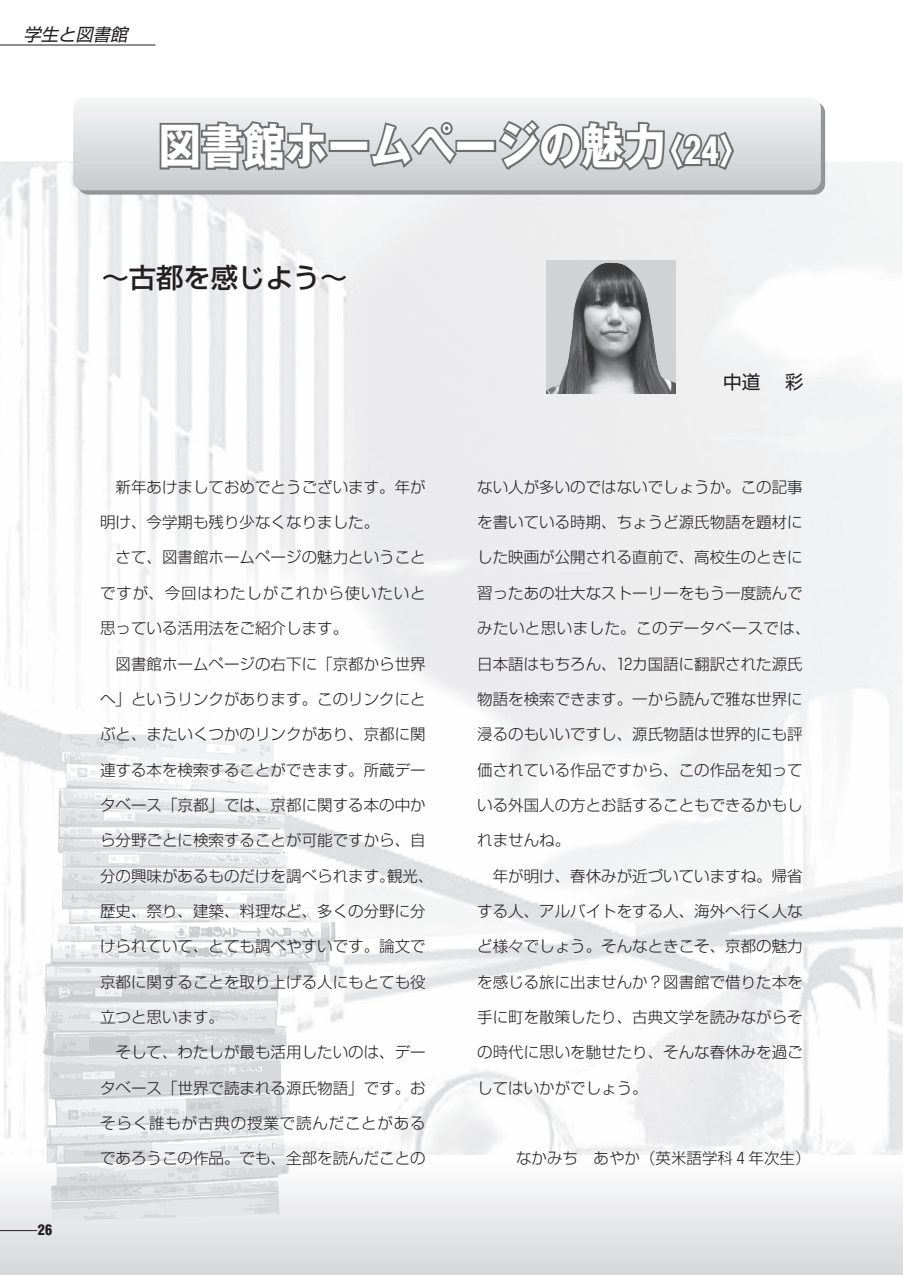
<style>
.page{position:relative;width:903px;height:1275px;background:#fff}
.page>*{position:absolute;margin:0;border:0;box-sizing:border-box;transform-origin:0 0}
.t1{font:700 47.95px "Gothic MB101 Pro";color:#fff;scale:.88 1}
.t2{font:500 27.3px "Shin Go Pro";color:#231f20}
.t3{font:18.55px "Shin Go Pro";color:#231f20}
.t4{font:italic 17.32px "Shin Go Pro";color:#231f20}
.t5{font:300 15.58px "Shin Go Pro";color:#231f20}
.t6{font:300 15.58px "Shin Go Pro";letter-spacing:.055em;color:#231f20}
.t7{font:300 15.58px "Shin Go Pro";letter-spacing:.03em;color:#231f20}
.t8{font:900 condensed 14.17px "Helvetica";color:#231f20}
.s1{font-size:35px}
</style>
<div class="page">
<img style="left:0;top:161px;width:903px;height:994px">
<div style="left:0;top:1156px;width:903px;height:119px;background:linear-gradient(to bottom,#fefeff,#d5d7d9)"></div>
<img style="left:43px;top:734px;width:293px;height:487px">
<div style="left:77px;top:102px;width:748px;height:93px;background:linear-gradient(to right,#9d9fa2,#9b9c9f);border-radius:11px"></div>
<div style="left:73px;top:98px;width:748px;height:92px;background:linear-gradient(to bottom,#f4f5f6,#c9cacd);border-radius:11px"></div>
<svg style="left:158px;top:119px;width:172px;height:55px;background:#9b9c9e"></svg>
<div style="left:329px;top:140px;width:40px;height:12px;border:4px solid #6c6d70"></div>
<svg style="left:367px;top:120px;width:93px;height:52px;background:#bcbdbf"></svg>
<div style="left:455px;top:140px;width:41px;height:12px;border:4px solid #6c6d70"></div>
<svg style="left:496px;top:117px;width:240px;height:68px;background:#b3b4b7"></svg>
<hr style="left:0;top:1230px;width:37px;height:1px;background:#231f20">
<hr style="left:0;top:45px;width:155px;height:1px;background:#231f20">
<img style="left:546px;top:261px;width:129px;height:133px">
<p class="t4" style="left:23px;top:20px;width:111px">学生と図書館</p>
<h1 class="t1" style="left:159px;top:106px;width:678px">図書館ホームページの魅力<span class="s1">〈24〉</span></h1>
<h2 class="t2" style="left:102px;top:255px;width:247px">〜古都を感じよう〜</h2>
<p class="t8" style="left:38px;top:1221px;width:16px">26</p>
<p class="t5" style="left:100px;top:474px;width:327px">　新年あけましておめでとうございます。年が</p>
<p class="t5" style="left:100px;top:509px;width:281px">明け、今学期も残り少なくなりました。</p>
<p class="t5" style="left:100px;top:545px;width:327px">　さて、図書館ホームページの魅力ということ</p>
<p class="t6" style="left:100px;top:580px;width:327px">ですが、今回はわたしがこれから使いたいと</p>
<p class="t5" style="left:100px;top:615px;width:250px">思っている活用法をご紹介します。</p>
<p class="t5" style="left:100px;top:651px;width:327px">　図書館ホームページの右下に「京都から世界</p>
<p class="t5" style="left:100px;top:686px;width:327px">へ」というリンクがあります。このリンクにと</p>
<p class="t5" style="left:100px;top:721px;width:327px">ぶと、またいくつかのリンクがあり、京都に関</p>
<p class="t5" style="left:100px;top:757px;width:327px">連する本を検索することができます。所蔵デー</p>
<p class="t5" style="left:100px;top:792px;width:327px">タベース「京都」では、京都に関する本の中か</p>
<p class="t5" style="left:100px;top:827px;width:327px">ら分野ごとに検索することが可能ですから、自</p>
<p class="t5" style="left:100px;top:863px;width:335px">分の興味があるものだけを調べられます。観光、</p>
<p class="t5" style="left:100px;top:898px;width:327px">歴史、祭り、建築、料理など、多くの分野に分</p>
<p class="t5" style="left:100px;top:934px;width:327px">けられていて、とても調べやすいです。論文で</p>
<p class="t5" style="left:100px;top:969px;width:327px">京都に関することを取り上げる人にもとても役</p>
<p class="t5" style="left:100px;top:1004px;width:126px">立つと思います。</p>
<p class="t5" style="left:100px;top:1040px;width:327px">　そして、わたしが最も活用したいのは、デー</p>
<p class="t5" style="left:100px;top:1075px;width:327px">タベース「世界で読まれる源氏物語」です。お</p>
<p class="t6" style="left:100px;top:1110px;width:327px">そらく誰もが古典の授業で読んだことがある</p>
<p class="t5" style="left:100px;top:1146px;width:327px">であろうこの作品。でも、全部を読んだことの</p>
<p class="t3" style="left:723px;top:367px;width:82px">中道　 彩</p>
<p class="t5" style="left:477px;top:474px;width:327px">ない人が多いのではないでしょうか。この記事</p>
<p class="t5" style="left:477px;top:509px;width:327px">を書いている時期、ちょうど源氏物語を題材に</p>
<p class="t5" style="left:477px;top:545px;width:327px">した映画が公開される直前で、高校生のときに</p>
<p class="t5" style="left:477px;top:580px;width:327px">習ったあの壮大なストーリーをもう一度読んで</p>
<p class="t7" style="left:477px;top:615px;width:335px">みたいと思いました。このデータベースでは、</p>
<p class="t5" style="left:477px;top:651px;width:327px">日本語はもちろん、１２カ国語に翻訳された源氏</p>
<p class="t5" style="left:477px;top:686px;width:327px">物語を検索できます。一から読んで雅な世界に</p>
<p class="t5" style="left:477px;top:721px;width:327px">浸るのもいいですし、源氏物語は世界的にも評</p>
<p class="t5" style="left:477px;top:757px;width:327px">価されている作品ですから、この作品を知って</p>
<p class="t5" style="left:477px;top:792px;width:327px">いる外国人の方とお話することもできるかもし</p>
<p class="t5" style="left:477px;top:827px;width:95px">れませんね。</p>
<p class="t5" style="left:477px;top:863px;width:327px">　年が明け、春休みが近づいていますね。帰省</p>
<p class="t5" style="left:477px;top:898px;width:327px">する人、アルバイトをする人、海外へ行く人な</p>
<p class="t5" style="left:477px;top:934px;width:327px">ど様々でしょう。そんなときこそ、京都の魅力</p>
<p class="t5" style="left:477px;top:969px;width:327px">を感じる旅に出ませんか？図書館で借りた本を</p>
<p class="t5" style="left:477px;top:1004px;width:327px">手に町を散策したり、古典文学を読みながらそ</p>
<p class="t5" style="left:477px;top:1040px;width:327px">の時代に思いを馳せたり、そんな春休みを過ご</p>
<p class="t5" style="left:477px;top:1075px;width:172px">してはいかがでしょう。</p>
<p class="t5" style="left:516px;top:1146px;width:296px">なかみち　あやか（英米語学科 4 年次生）</p>
</div>
